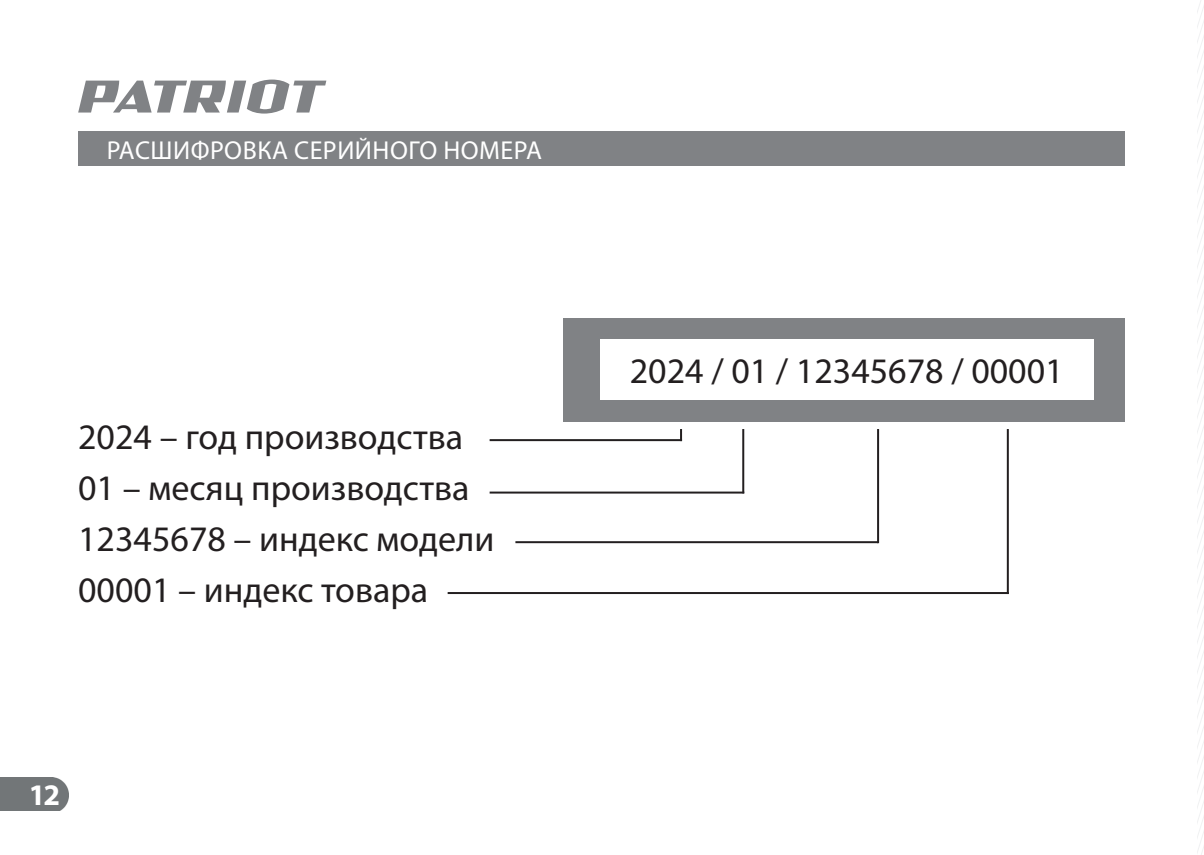
<style>
.page{position:relative;width:1204px;height:855px;background:#fff}
.page>*{position:absolute;margin:0;border:0;box-sizing:border-box;transform-origin:0 0}
.t1{font:36px/51px "Myriad Pro";color:#231f20}
.t2{font:700 30px "Myriad Pro";color:#fff}
.t3{font:26px "Myriad Pro";letter-spacing:.02em;color:#fff}
</style>
<div class="page">
<div style="left:0;top:777px;width:69px;height:34px;background:#727678"></div>
<svg style="left:78px;top:80px;width:248px;height:34px"></svg>
<div style="left:78px;top:132px;width:1047px;height:34px;background:#808285"></div>
<div style="left:564px;top:318px;width:561px;height:104px;background:#808285"></div>
<hr style="left:489px;top:439px;width:193px;height:2px;background:#231f20">
<hr style="left:489px;top:492px;width:255px;height:2px;background:#231f20">
<hr style="left:515px;top:541px;width:363px;height:2px;background:#231f20">
<hr style="left:447px;top:592px;width:561px;height:2px;background:#231f20">
<div style="left:600px;top:339px;width:493px;height:61px;background:#fff"></div>
<svg style="left:680px;top:429px;width:2px;height:10px"></svg>
<hr style="left:742px;top:429px;width:2px;height:64px;background:#231f20">
<hr style="left:877px;top:429px;width:2px;height:114px;background:#231f20">
<hr style="left:1006px;top:429px;width:2px;height:165px;background:#231f20">
<svg style="left:1197px;top:1px;width:7px;height:854px"></svg>
<p class="t3" style="left:107px;top:134px;width:437px">РАСШИФРОВКА СЕРИЙНОГО НОМЕРА</p>
<p class="t1" style="left:78px;top:411px;width:418px">2024 – год производства<br>01 – месяц производства<br>12345678 – индекс модели<br>00001 – индекс товара</p>
<p class="t2" style="left:29px;top:778px;width:33px">12</p>
<p class="t1" style="left:630px;top:345px;width:435px">2024 / 01 / 12345678 / 00001</p>
</div>
